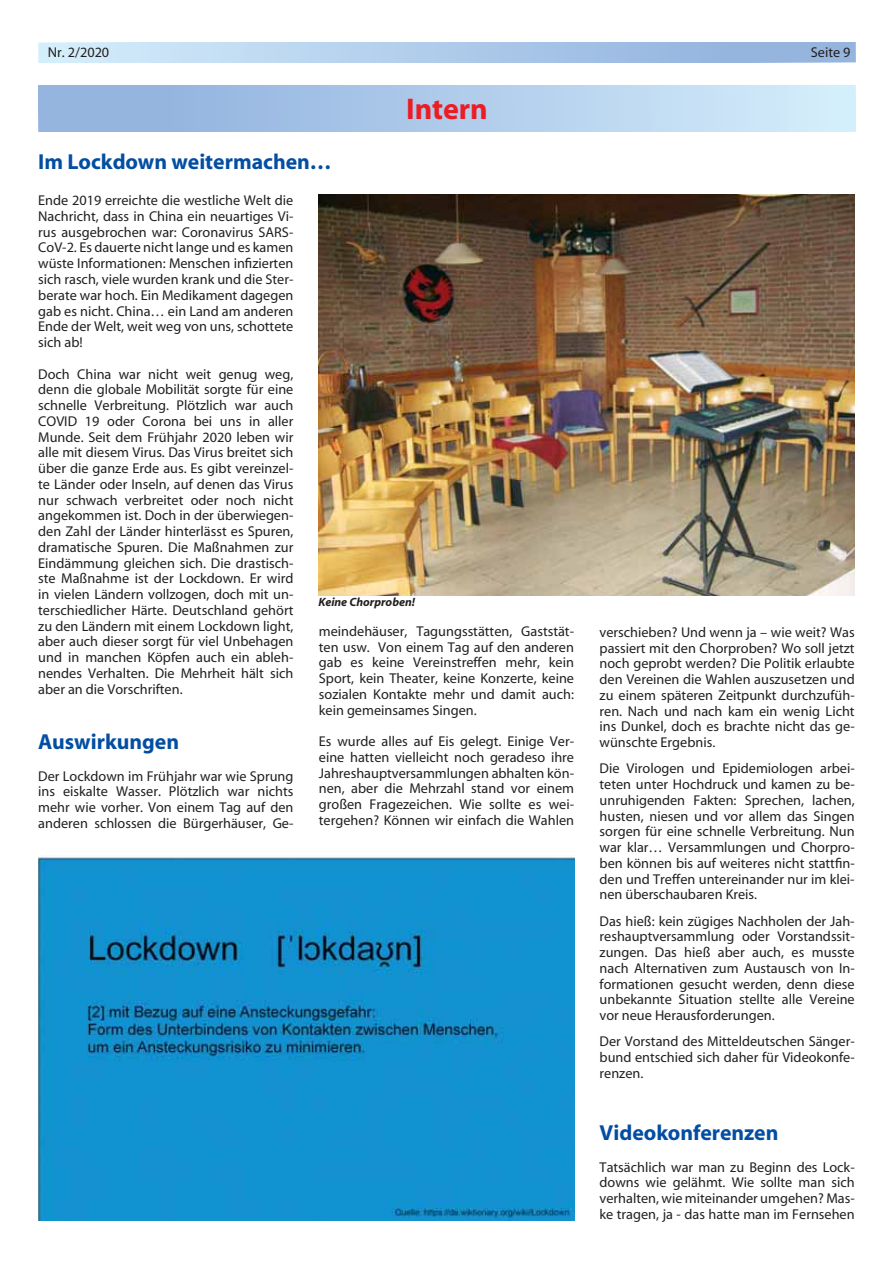
<style>
.page{position:relative;width:893px;height:1263px;background:#fff}
.page>*{position:absolute;margin:0;border:0;box-sizing:border-box;transform-origin:0 0}
.t1{font:700 30px "Myriad";color:#ed1c24}
.t2{font:700 21.75px "Myriad";color:#034ea2}
.t3{font:14.25px/15.8px "Myriad";color:#231f20;text-align:justify}
.t4{font:italic 700 12px "Myriad";color:#231f20}
</style>
<div class="page">
<svg style="left:38px;top:85px;width:818px;height:47px;background:#afcceb"></svg>
<img style="left:38px;top:855px;width:536px;height:365px">
<img style="left:319px;top:195px;width:536px;height:400px">
<svg style="left:38px;top:43px;width:818px;height:19px;background:#afcceb"></svg>
<p class="t3" style="left:48px;top:46px;width:63px">Nr. 2/2020</p>
<p class="t3" style="left:811px;top:46px;width:41px">Seite 9</p>
<h2 class="t2" style="left:38px;top:154px;width:295px">Im Lockdown weitermachen…</h2>
<h1 class="t1" style="left:406px;top:98px;width:83px">Intern</h1>
<p class="t3" style="left:38px;top:194px;width:257px">Ende 2019 erreichte die westliche Welt die Nachricht, dass in China ein neuartiges Vi&shy;rus ausgebrochen war: Coronavirus SARS-CoV-2. Es dauerte nicht lange und es kamen wüste Informationen: Menschen infizierten sich rasch, viele wurden krank und die Ster&shy;berate war hoch. Ein Medikament dagegen gab es nicht. China… ein Land am anderen Ende der Welt, weit weg von uns, schottete sich ab!</p>
<p class="t3" style="left:38px;top:367px;width:257px">Doch China war nicht weit genug weg, denn die globale Mobilität sorgte für eine schnelle Verbreitung. Plötzlich war auch COVID 19 oder Corona bei uns in aller Munde. Seit dem Frühjahr 2020 leben wir alle mit diesem Virus. Das Virus breitet sich über die ganze Erde aus. Es gibt vereinzel&shy;te Länder oder Inseln, auf denen das Virus nur schwach verbreitet oder noch nicht angekommen ist. Doch in der überwiegen&shy;den Zahl der Länder hinterlässt es Spuren, dramatische Spuren. Die Maßnahmen zur Eindämmung gleichen sich. Die drastisch&shy;ste Maßnahme ist der Lockdown. Er wird in vielen Ländern vollzogen, doch mit un&shy;terschiedlicher Härte. Deutschland gehört zu den Ländern mit einem Lockdown light, aber auch dieser sorgt für viel Unbehagen und in manchen Köpfen auch ein ableh&shy;nendes Verhalten. Die Mehrheit hält sich aber an die Vorschriften.</p>
<h2 class="t2" style="left:38px;top:734px;width:142px">Auswirkungen</h2>
<p class="t3" style="left:38px;top:769px;width:257px">Der Lockdown im Frühjahr war wie Sprung ins eiskalte Wasser. Plötzlich war nichts mehr wie vorher. Von einem Tag auf den anderen schlossen die Bürgerhäuser, Ge-</p>
<p class="t4" style="left:319px;top:598px;width:98px">Keine Chorproben!</p>
<p class="t3" style="left:319px;top:624px;width:257px">meindehäuser, Tagungsstätten, Gaststät&shy;ten usw. Von einem Tag auf den anderen gab es keine Vereinstreffen mehr, kein Sport, kein Theater, keine Konzerte, keine sozialen Kontakte mehr und damit auch: kein gemeinsames Singen.</p>
<p class="t3" style="left:319px;top:734px;width:257px">Es wurde alles auf Eis gelegt. Einige Ver&shy;eine hatten vielleicht noch geradeso ihre Jahreshauptversammlungen abhalten kön&shy;nen, aber die Mehrzahl stand vor einem großen Fragezeichen. Wie sollte es wei&shy;tergehen? Können wir einfach die Wahlen</p>
<p class="t3" style="left:600px;top:625px;width:257px">verschieben? Und wenn ja – wie weit? Was passiert mit den Chorproben? Wo soll jetzt noch geprobt werden? Die Politik erlaubte den Vereinen die Wahlen auszusetzen und zu einem späteren Zeitpunkt durchzufüh&shy;ren. Nach und nach kam ein wenig Licht ins Dunkel, doch es brachte nicht das ge&shy;wünschte Ergebnis.</p>
<p class="t3" style="left:600px;top:762px;width:257px">Die Virologen und Epidemiologen arbei&shy;teten unter Hochdruck und kamen zu be&shy;unruhigenden Fakten: Sprechen, lachen, husten, niesen und vor allem das Singen sorgen für eine schnelle Verbreitung. Nun war klar… Versammlungen und Chorpro&shy;ben können bis auf weiteres nicht stattfin&shy;den und Treffen untereinander nur im klei&shy;nen überschaubaren Kreis.</p>
<p class="t3" style="left:600px;top:914px;width:257px">Das hieß: kein zügiges Nachholen der Jah&shy;reshauptversammlung oder Vorstandssit&shy;zungen. Das hieß aber auch, es musste nach Alternativen zum Austausch von In&shy;formationen gesucht werden, denn diese unbekannte Situation stellte alle Vereine vor neue Herausforderungen.</p>
<p class="t3" style="left:600px;top:1035px;width:257px">Der Vorstand des Mitteldeutschen Sänger&shy;bund entschied sich daher für Videokonfe&shy;renzen.</p>
<h2 class="t2" style="left:600px;top:1125px;width:180px">Videokonferenzen</h2>
<p class="t3" style="left:600px;top:1160px;width:257px">Tatsächlich war man zu Beginn des Lock&shy;downs wie gelähmt. Wie sollte man sich verhalten, wie miteinander umgehen? Mas&shy;ke tragen, ja - das hatte man im Fernsehen</p>
</div>
